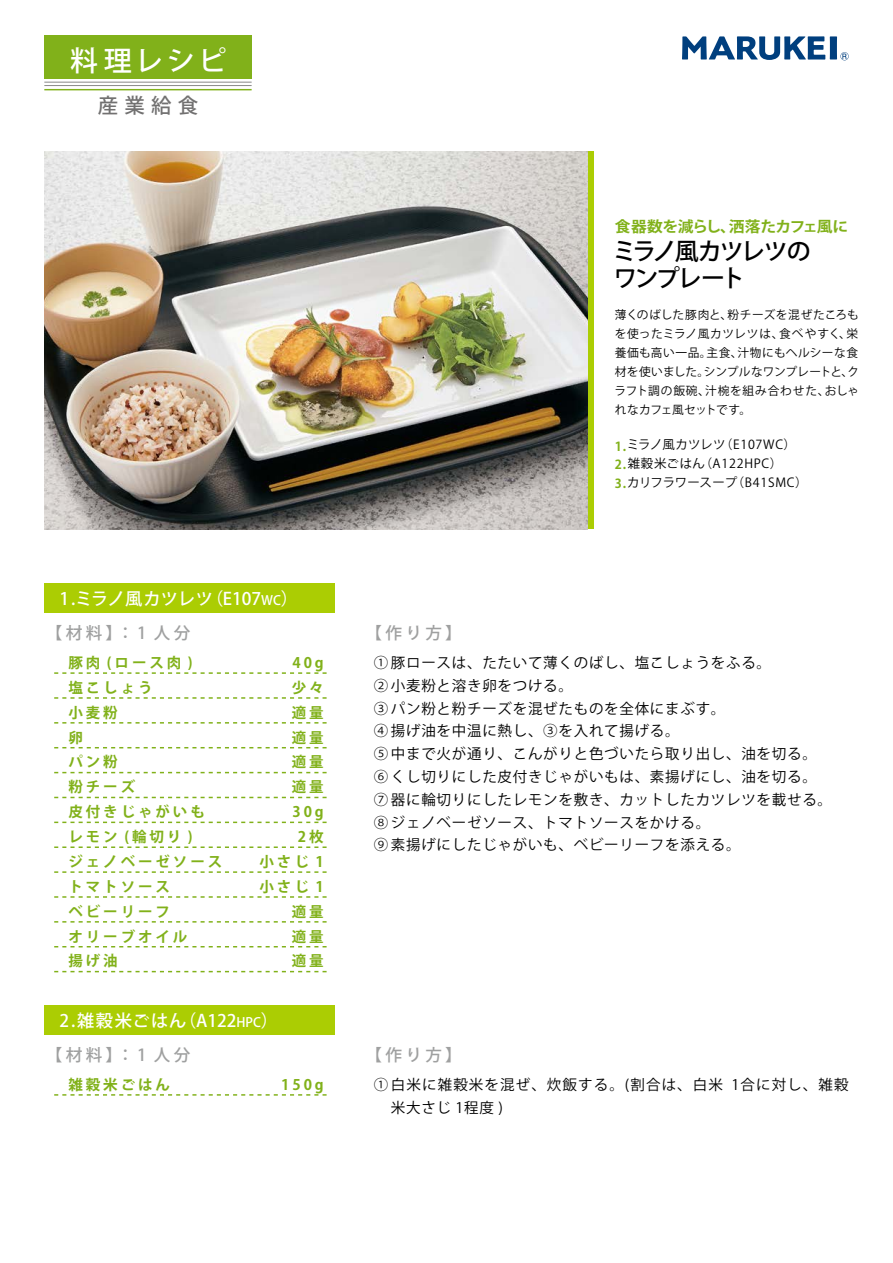
<style>
.page{position:relative;width:893px;height:1263px;background:#fff}
.page>*{position:absolute;margin:0;border:0;box-sizing:border-box;transform-origin:0 0}
.t1{font:500 28.05px "Koz Go Pro";letter-spacing:.135em;color:#fff}
.t2{font:500 24px/27px "Koz Go Pro";letter-spacing:-.1em;color:#000}
.t3{font:500 20.4px "Koz Go Pro";color:#727171}
.t4{font:500 17.25px "Koz Go Pro";letter-spacing:.01em;color:#fff}
.t5{font:500 16.65px "Koz Go Pro";letter-spacing:.2em;color:#9fa0a0}
.t6{font:700 15px "Koz Go Pro";letter-spacing:-.05em;color:#81b11a;scale:1.05 1}
.t7{font:700 15px "Koz Go Pro";letter-spacing:-.02em;color:#81b11a;scale:1.05 1}
.t8{font:14.55px/22.8px "Koz Go Pro";letter-spacing:.05em;color:#000}
.t9{font:700 14.55px "Koz Go Pro";letter-spacing:.2em;color:#81b11a}
.t10{font:14.55px "Koz Go Pro";letter-spacing:.075em;color:#000}
.t11{font:500 12.9px "Koz Go Pro";color:#fff}
.t12{font:12.45px "Koz Go Pro";letter-spacing:.06em;color:#000}
.t13{font:12.45px "Koz Go Pro";letter-spacing:-.02em;color:#000}
.t14{font:12.45px "Koz Go Pro";color:#000}
.t15{font:700 12.45px "Koz Go Pro";color:#81b11a}
.t16{font:11.7px/19px "Koz Go Pro";letter-spacing:.03em;color:#000}
.t17{font:11.7px/19px "Koz Go Pro";letter-spacing:-.005em;color:#000}
.t18{font:11.7px "Koz Go Pro";letter-spacing:.05em;color:#000}
.t19{font:11.7px "Koz Go Pro";letter-spacing:.005em;color:#000}
.t20{font:11.7px "Koz Go Pro";letter-spacing:.075em;color:#000}
</style>
<div class="page">
<svg style="left:54px;top:672px;width:273px;height:2px"></svg>
<svg style="left:54px;top:697px;width:273px;height:2px"></svg>
<svg style="left:54px;top:722px;width:273px;height:2px"></svg>
<svg style="left:54px;top:747px;width:273px;height:1px"></svg>
<svg style="left:54px;top:772px;width:273px;height:1px"></svg>
<svg style="left:54px;top:797px;width:273px;height:1px"></svg>
<svg style="left:54px;top:822px;width:273px;height:1px"></svg>
<svg style="left:54px;top:846px;width:273px;height:2px"></svg>
<svg style="left:54px;top:871px;width:273px;height:2px"></svg>
<svg style="left:54px;top:896px;width:273px;height:2px"></svg>
<svg style="left:54px;top:921px;width:273px;height:1px"></svg>
<svg style="left:54px;top:946px;width:273px;height:1px"></svg>
<svg style="left:54px;top:971px;width:273px;height:1px"></svg>
<hr style="left:44px;top:89px;width:208px;height:1px;background:#81b11a">
<hr style="left:44px;top:82px;width:208px;height:1px;background:#898989">
<hr style="left:44px;top:85px;width:208px;height:1px;background:#898989">
<div style="left:44px;top:36px;width:208px;height:43px;background:#81b11a"></div>
<svg style="left:682px;top:36px;width:167px;height:24px"></svg>
<div style="left:587px;top:152px;width:7px;height:377px;background:#abcd03"></div>
<div style="left:44px;top:584px;width:291px;height:29px;background:#abcd03"></div>
<img style="left:44px;top:152px;width:543px;height:377px">
<svg style="left:54px;top:1094px;width:273px;height:2px"></svg>
<div style="left:44px;top:1005px;width:291px;height:29px;background:#abcd03"></div>
<h1 class="t1" style="left:70px;top:43px;width:158px">料理レシピ</h1>
<h3 class="t3" style="left:98px;top:93px;width:102px">産業給食</h3>
<p class="t4" style="left:206px;top:587px;width:57px">（E107</p>
<p class="t4" style="left:281px;top:587px;width:19px">(</p>
<p class="t4" style="left:60px;top:587px;width:155px">1.ミラノ風カツレツ</p>
<p class="t11" style="left:261px;top:592px;width:21px">WC</p>
<p class="t5" style="left:46px;top:623px;width:78px">【材料】</p>
<p class="t5" style="left:117px;top:623px;width:75px">：1 人分</p>
<p class="t9" style="left:68px;top:653px;width:126px">豚肉 (ロース肉 )</p>
<p class="t9" style="left:292px;top:653px;width:33px">40g</p>
<p class="t9" style="left:68px;top:678px;width:86px">塩こしょう</p>
<p class="t9" style="left:292px;top:678px;width:33px">少々</p>
<p class="t9" style="left:68px;top:703px;width:51px">小麦粉</p>
<p class="t9" style="left:292px;top:703px;width:33px">適量</p>
<p class="t9" style="left:68px;top:728px;width:16px">卵</p>
<p class="t9" style="left:292px;top:728px;width:33px">適量</p>
<p class="t9" style="left:68px;top:753px;width:51px">パン粉</p>
<p class="t9" style="left:292px;top:753px;width:33px">適量</p>
<p class="t9" style="left:68px;top:778px;width:68px">粉チーズ</p>
<p class="t9" style="left:292px;top:778px;width:33px">適量</p>
<p class="t9" style="left:68px;top:802px;width:138px">皮付きじゃがいも</p>
<p class="t9" style="left:292px;top:802px;width:33px">30g</p>
<p class="t9" style="left:68px;top:827px;width:126px">レモン (輪切り )</p>
<p class="t9" style="left:298px;top:827px;width:27px">2枚</p>
<p class="t9" style="left:68px;top:852px;width:155px">ジェノベーゼソース</p>
<p class="t9" style="left:260px;top:852px;width:66px">小さじ 1</p>
<p class="t9" style="left:68px;top:877px;width:103px">トマトソース</p>
<p class="t9" style="left:260px;top:877px;width:66px">小さじ 1</p>
<p class="t9" style="left:68px;top:902px;width:103px">ベビーリーフ</p>
<p class="t9" style="left:292px;top:902px;width:33px">適量</p>
<p class="t9" style="left:68px;top:927px;width:120px">オリーブオイル</p>
<p class="t9" style="left:292px;top:927px;width:33px">適量</p>
<p class="t9" style="left:68px;top:952px;width:51px">揚げ油</p>
<p class="t9" style="left:292px;top:952px;width:33px">適量</p>
<p class="t4" style="left:60px;top:1009px;width:128px">2.雑穀米ごはん</p>
<p class="t4" style="left:179px;top:1009px;width:59px">（A122</p>
<p class="t4" style="left:261px;top:1009px;width:19px">(</p>
<p class="t11" style="left:237px;top:1013px;width:26px">HPC</p>
<p class="t5" style="left:46px;top:1044px;width:78px">【材料】</p>
<p class="t5" style="left:117px;top:1044px;width:75px">：1 人分</p>
<p class="t9" style="left:68px;top:1075px;width:103px">雑穀米ごはん</p>
<p class="t9" style="left:281px;top:1075px;width:44px">150g</p>
<p class="t7" style="left:615px;top:217px;width:117px">食器数を減らし、</p>
<h2 class="t2" style="left:612px;top:238px;width:200px">ミラノ風カツレツのワンプレート</h2>
<p class="t18" style="left:727px;top:307px;width:133px">粉チーズを混ぜたころも</p>
<p class="t6" style="left:729px;top:217px;width:116px">洒落たカフェ風に</p>
<p class="t19" style="left:615px;top:307px;width:119px">薄くのばした豚肉と、</p>
<p class="t16" style="left:779px;top:324px;width:73px">食べやすく、</p>
<p class="t16" style="left:846px;top:324px;width:13px">栄</p>
<p class="t16" style="left:738px;top:324px;width:122px;text-indent:-123px">を使ったミラノ風カツレツは、<br>汁物にもヘルシーな食</p>
<p class="t16" style="left:706px;top:343px;width:38px">主食、</p>
<p class="t16" style="left:704px;top:343px;width:157px;text-indent:-89px">養価も高い一品。<br>シンプルなワンプレートとク、</p>
<p class="t16" style="left:615px;top:362px;width:96px">材を使いました。</p>
<p class="t17" style="left:614px;top:381px;width:138px">ラフト調の飯碗、<br>れなカフェ風セットです。</p>
<p class="t20" style="left:705px;top:383px;width:126px">汁椀を組み合わせた、</p>
<p class="t16" style="left:825px;top:381px;width:36px">おしゃ</p>
<p class="t12" style="left:720px;top:437px;width:77px">（E107WC(</p>
<p class="t14" style="left:627px;top:437px;width:100px">ミラノ風カツレツ</p>
<p class="t15" style="left:615px;top:438px;width:13px">1.</p>
<p class="t12" style="left:628px;top:455px;width:79px">雑穀米ごはん</p>
<p class="t12" style="left:700px;top:455px;width:84px">（A122HPC(</p>
<p class="t15" style="left:615px;top:457px;width:13px">2.</p>
<p class="t5" style="left:366px;top:623px;width:98px">【作り方【</p>
<p class="t13" style="left:627px;top:474px;width:111px">カリフラワースープ</p>
<p class="t12" style="left:732px;top:474px;width:77px">（B41SMC(</p>
<p class="t15" style="left:615px;top:475px;width:13px">3.</p>
<p class="t8" style="left:374px;top:652px;width:460px">① 豚ロースは、たたいて薄くのばし、塩こしょうをふる。<br>② 小麦粉と溶き卵をつける。<br>③ パン粉と粉チーズを混ぜたものを全体にまぶす。<br>④ 揚げ油を中温に熱し、③を入れて揚げる。<br>⑤ 中まで火が通り、こんがりと色づいたら取り出し、油を切る。<br>⑥ くし切りにした皮付きじゃがいもは、素揚げにし、油を切る。<br>⑦ 器に輪切りにしたレモンを敷き、カットしたカツレツを載せる。<br>⑧ ジェノベーゼソース、トマトソースをかける。<br>⑨ 素揚げにしたじゃがいも、ベビーリーフを添える。</p>
<p class="t5" style="left:366px;top:1044px;width:98px">【作り方【</p>
<p class="t10" style="left:374px;top:1075px;width:351px">①白米に雑穀米を混ぜ、炊飯する。(割合は、白米</p>
<p class="t8" style="left:391px;top:1096px;width:113px">米大さじ 1程度 (</p>
<p class="t8" style="left:731px;top:1073px;width:119px">1合に対し、雑穀</p>
</div>
